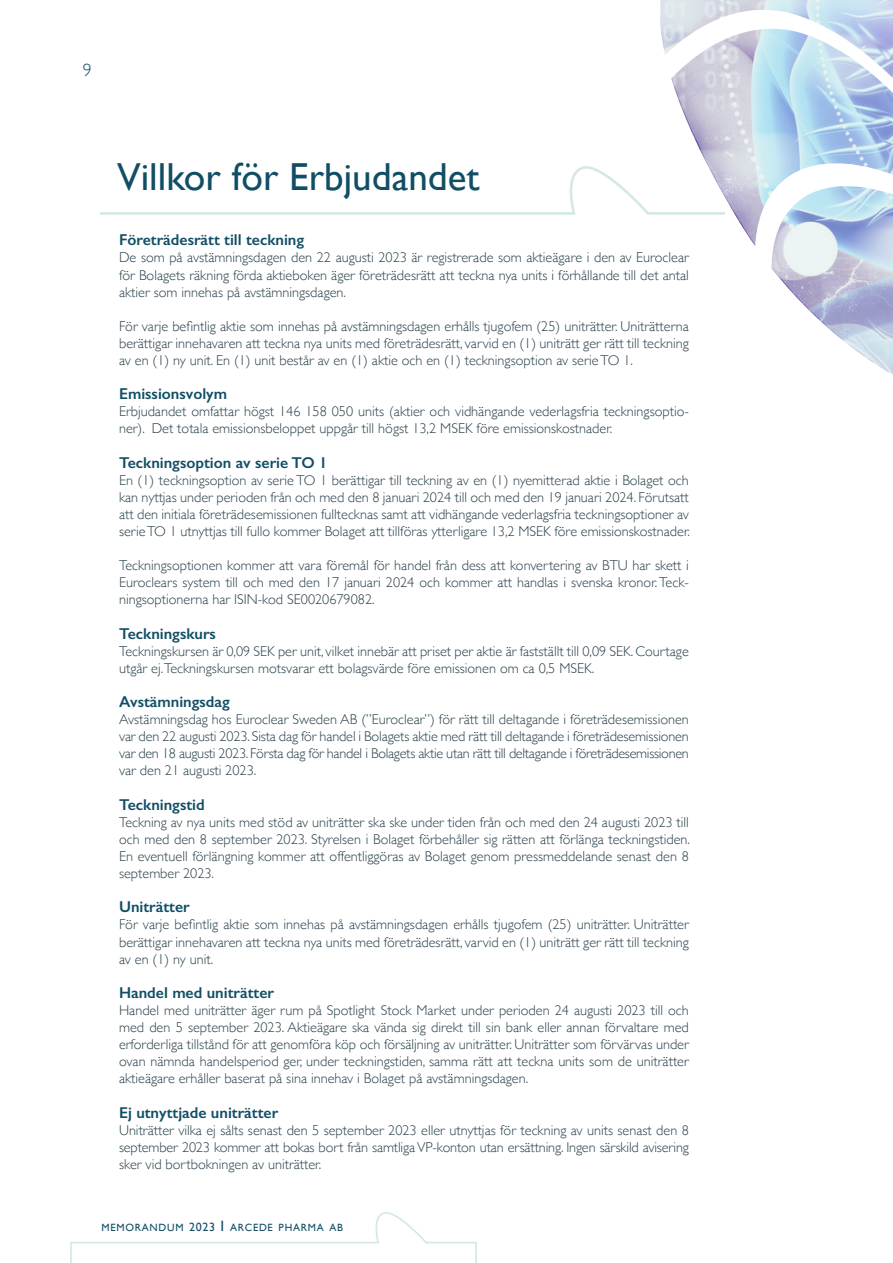
<style>
.page{position:relative;width:893px;height:1263px;background:#fff}
.page>*{position:absolute;margin:0;border:0;box-sizing:border-box;transform-origin:0 0}
.t1{font:39px "Gill Sans";color:#114e65}
.t2{font:300 18px "Gill Sans";color:#114e65}
.t3{font:600 15.75px "Gill Sans";color:#114e65}
.t4{font:300 14.25px/17.1px "Gill Sans";color:#28404b;text-align:justify}
.t5{font:10.5px "Gill Sans";letter-spacing:.07em;color:#114e65}
.s1{font-size:12px}
.s2{font-size:15px}
</style>
<div class="page">
<svg style="left:70px;top:1212px;width:407px;height:51px"></svg>
<svg style="left:660px;top:0;width:233px;height:136px"></svg>
<svg style="left:100px;top:136px;width:793px;height:218px"></svg>
<p class="t2" style="left:83px;top:55px;width:10px">9</p>
<h1 class="t1" style="left:117px;top:154px;width:364px">Villkor för Erbjudandet</h1>
<p class="t3" style="left:119px;top:230px;width:187px">Företrädesrätt till teckning</p>
<p class="t4" style="left:119px;top:249px;width:571px">De som på avstämningsdagen den 22 augusti 2023 är registrerade som aktieägare i den av Euroclear för Bolagets räkning förda aktieboken äger företrädesrätt att teckna nya units i förhållande till det antal aktier som innehas på avstämningsdagen.</p>
<p class="t4" style="left:119px;top:317px;width:571px">För varje befintlig aktie som innehas på avstämningsdagen erhålls tjugofem (25) uniträtter. Uniträtterna berättigar innehavaren att teckna nya units med företrädesrätt, varvid en (1) uniträtt ger rätt till teckning av en (1) ny unit. En (1) unit består av en (1) aktie och en (1) teckningsoption av serie TO 1.</p>
<p class="t3" style="left:119px;top:384px;width:110px">Emissionsvolym</p>
<p class="t4" style="left:119px;top:402px;width:571px">Erbjudandet omfattar högst 146 158 050 units (aktier och vidhängande vederlagsfria teckningsoptio&shy;ner). Det totala emissionsbeloppet uppgår till högst 13,2 MSEK före emissionskostnader.</p>
<p class="t3" style="left:119px;top:453px;width:210px">Teckningsoption av serie TO 1</p>
<p class="t4" style="left:119px;top:471px;width:572px">En (1) teckningsoption av serie TO 1 berättigar till teckning av en (1) nyemitterad aktie i Bolaget och kan nyttjas under perioden från och med den 8 januari 2024 till och med den 19 januari 2024. Förutsatt att den initiala företrädesemissionen fulltecknas samt att vidhängande vederlagsfria teckningsoptioner av serie TO 1 utnyttjas till fullo kommer Bolaget att tillföras ytterligare 13,2 MSEK före emissionskostnader.</p>
<p class="t4" style="left:119px;top:556px;width:571px">Teckningsoptionen kommer att vara föremål för handel från dess att konvertering av BTU har skett i Euroclears system till och med den 17 januari 2024 och kommer att handlas i svenska kronor. Teck&shy;ningsoptionerna har ISIN-kod SE0020679082.</p>
<p class="t3" style="left:119px;top:624px;width:98px">Teckningskurs</p>
<p class="t4" style="left:119px;top:642px;width:571px">Teckningskursen är 0,09 SEK per unit, vilket innebär att priset per aktie är fastställt till 0,09 SEK. Courtage utgår ej.Teckningskursen motsvarar ett bolagsvärde före emissionen om ca 0,5 MSEK.</p>
<p class="t3" style="left:119px;top:692px;width:112px">Avstämningsdag</p>
<p class="t4" style="left:119px;top:710px;width:571px">Avstämningsdag hos Euroclear Sweden AB (”Euroclear”) för rätt till deltagande i företrädesemissionen var den 22 augusti 2023. Sista dag för handel i Bolagets aktie med rätt till deltagande i företrädesemissionen var den 18 augusti 2023. Första dag för handel i Bolagets aktie utan rätt till deltagande i företrädesemissionen var den 21 augusti 2023.</p>
<p class="t3" style="left:119px;top:795px;width:87px">Teckningstid</p>
<p class="t4" style="left:119px;top:813px;width:572px">Teckning av nya units med stöd av uniträtter ska ske under tiden från och med den 24 augusti 2023 till och med den 8 september 2023. Styrelsen i Bolaget förbehåller sig rätten att förlänga teckningstiden.<br>En eventuell förlängning kommer att offentliggöras av Bolaget genom pressmeddelande senast den 8 september 2023.</p>
<p class="t3" style="left:119px;top:897px;width:72px">Uniträtter</p>
<p class="t4" style="left:119px;top:915px;width:571px">För varje befintlig aktie som innehas på avstämningsdagen erhålls tjugofem (25) uniträtter. Uniträtter berättigar innehavaren att teckna nya units med företrädesrätt, varvid en (1) uniträtt ger rätt till teckning av en (1) ny unit.</p>
<p class="t3" style="left:119px;top:983px;width:156px">Handel med uniträtter</p>
<p class="t4" style="left:119px;top:1001px;width:571px">Handel med uniträtter äger rum på Spotlight Stock Market under perioden 24 augusti 2023 till och med den 5 september 2023. Aktieägare ska vända sig direkt till sin bank eller annan förvaltare med erforderliga tillstånd för att genomföra köp och försäljning av uniträtter. Uniträtter som förvärvas under ovan nämnda handelsperiod ger, under teckningstiden, samma rätt att teckna units som de uniträtter aktieägare erhåller baserat på sina innehav i Bolaget på avstämningsdagen.</p>
<p class="t3" style="left:119px;top:1103px;width:161px">Ej utnyttjade uniträtter</p>
<p class="t4" style="left:119px;top:1121px;width:571px">Uniträtter vilka ej sålts senast den 5 september 2023 eller utnyttjas för teckning av units senast den 8 september 2023 kommer att bokas bort från samtliga VP-konton utan ersättning. Ingen särskild avisering sker vid bortbokningen av uniträtter.</p>
<p class="t5" style="left:101px;top:1221px;width:243px">MEMORANDUM <span class="s1">2023</span> <span class="s2">I</span> ARCEDE PHARMA AB</p>
</div>
